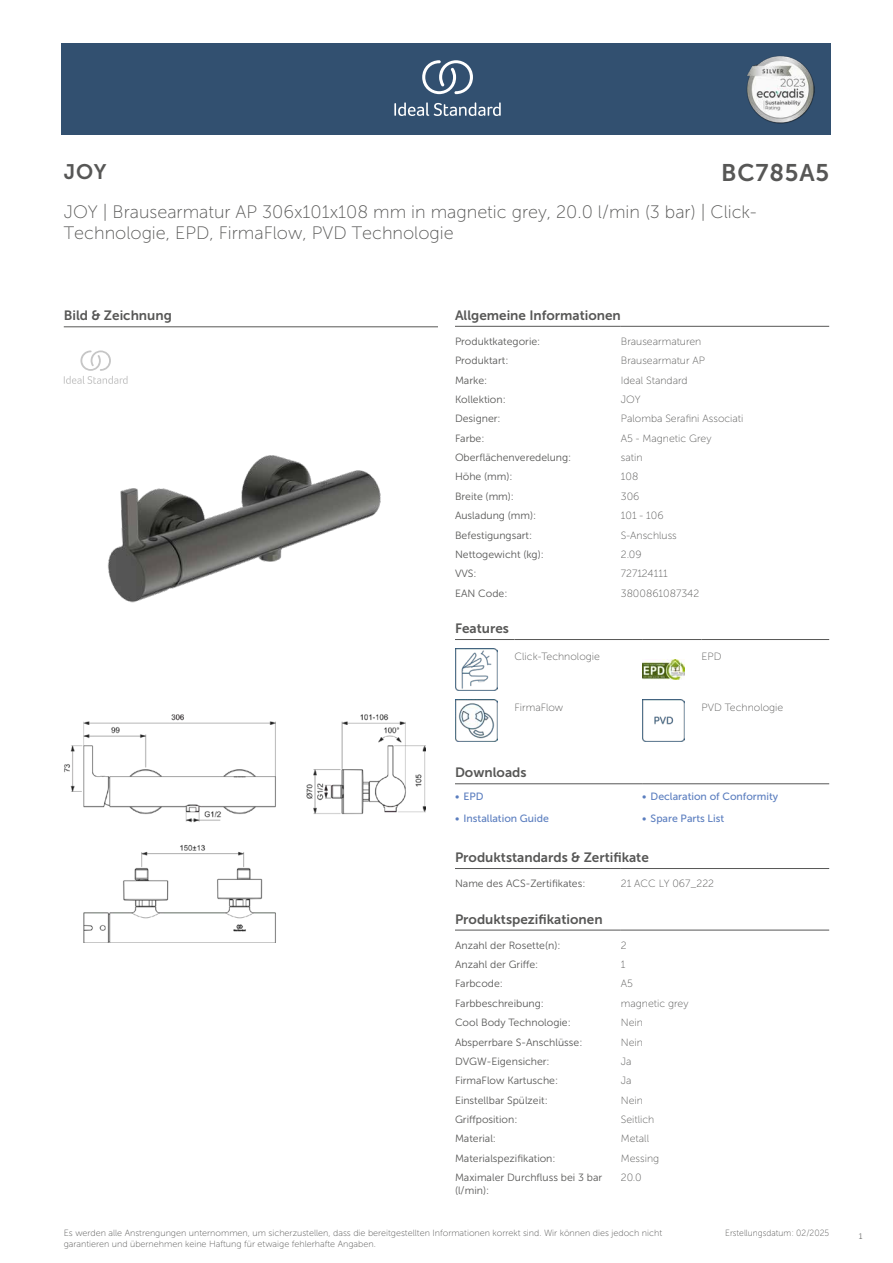
<style>
.page{position:relative;width:893px;height:1263px;background:#fff}
.page>*{position:absolute;margin:0;border:0;box-sizing:border-box;transform-origin:0 0}
.t1{font:24px "Museo Sans 700";letter-spacing:.035em;color:#575756}
.t2{font:21px "Museo Sans 700";color:#575756}
.t3{font:18px/21.6px "Museo Sans 100";color:#575756}
.t4{font:13.5px "Museo Sans 700";color:#575756}
.t5{font:10.5px/12.6px "Museo Sans 300";color:#575756}
.t6{font:10.5px "Museo Sans 100";color:#575756}
.t7{font:10.5px "Museo Sans 500";color:#5b7ebf}
.t8{font:9px/10.8px "Museo Sans 100";color:#575756}
.t9{font:9px "Museo Sans 100";color:#575756;scale:.95 1}
.t10{font:300 9px "Calibri";color:#575756;scale:.95 1}
</style>
<div class="page">
<div style="left:62px;top:43px;width:769px;height:91px;background:#325070"></div>
<hr style="left:455px;top:326px;width:166px;height:1px;background:#575756">
<hr style="left:621px;top:326px;width:208px;height:1px;background:#575756">
<hr style="left:455px;top:639px;width:59px;height:1px;background:#575756">
<hr style="left:514px;top:639px;width:128px;height:1px;background:#575756">
<hr style="left:642px;top:639px;width:60px;height:1px;background:#575756">
<hr style="left:702px;top:639px;width:127px;height:1px;background:#575756">
<img style="left:455px;top:648px;width:42px;height:43px">
<img style="left:642px;top:659px;width:43px;height:21px">
<img style="left:455px;top:699px;width:42px;height:43px">
<img style="left:642px;top:699px;width:43px;height:43px">
<hr style="left:455px;top:783px;width:187px;height:1px;background:#575756">
<hr style="left:642px;top:783px;width:187px;height:1px;background:#575756">
<hr style="left:455px;top:868px;width:166px;height:1px;background:#575756">
<hr style="left:621px;top:868px;width:208px;height:1px;background:#575756">
<hr style="left:455px;top:930px;width:166px;height:1px;background:#575756">
<hr style="left:621px;top:930px;width:208px;height:1px;background:#575756">
<img style="left:64px;top:714px;width:361px;height:228px">
<hr style="left:64px;top:327px;width:374px;height:1px;background:#575756">
<svg style="left:64px;top:350px;width:64px;height:34px"></svg>
<img style="left:107px;top:455px;width:274px;height:148px">
<svg style="left:394px;top:102px;width:107px;height:14px"></svg>
<svg style="left:422px;top:60px;width:51px;height:34px"></svg>
<img style="left:746px;top:56px;width:68px;height:67px">
<h2 class="t2" style="left:64px;top:160px;width:44px">JOY</h2>
<h1 class="t1" style="left:721px;top:160px;width:109px">BC785A5</h1>
<h3 class="t3" style="left:64px;top:201px;width:694px">JOY | Brausearmatur AP 306x101x108 mm in magnetic grey, 20.0 l/min (3 bar) | Click-<br>Technologie, EPD, FirmaFlow, PVD Technologie</h3>
<p class="t4" style="left:64px;top:308px;width:110px">Bild &amp; Zeichnung</p>
<p class="t4" style="left:455px;top:308px;width:167px">Allgemeine Informationen</p>
<p class="t5" style="left:455px;top:335px;width:87px">Produktkategorie:</p>
<p class="t6" style="left:621px;top:336px;width:82px">Brausearmaturen</p>
<p class="t5" style="left:455px;top:354px;width:55px">Produktart:</p>
<p class="t6" style="left:621px;top:355px;width:86px">Brausearmatur AP</p>
<p class="t5" style="left:455px;top:374px;width:34px">Marke:</p>
<p class="t6" style="left:621px;top:374px;width:68px">Ideal Standard</p>
<p class="t5" style="left:455px;top:393px;width:52px">Kollektion:</p>
<p class="t6" style="left:621px;top:394px;width:21px">JOY</p>
<p class="t5" style="left:455px;top:413px;width:47px">Designer:</p>
<p class="t6" style="left:621px;top:413px;width:124px">Palomba Serafini Associati</p>
<p class="t5" style="left:455px;top:432px;width:31px">Farbe:</p>
<p class="t6" style="left:621px;top:433px;width:92px">A5 - Magnetic Grey</p>
<p class="t5" style="left:455px;top:451px;width:118px">Oberflächenveredelung:</p>
<p class="t6" style="left:621px;top:452px;width:23px">satin</p>
<p class="t5" style="left:455px;top:471px;width:59px">Höhe (mm):</p>
<p class="t6" style="left:621px;top:471px;width:19px">108</p>
<p class="t5" style="left:455px;top:490px;width:61px">Breite (mm):</p>
<p class="t6" style="left:621px;top:491px;width:20px">306</p>
<p class="t5" style="left:455px;top:509px;width:83px">Ausladung (mm):</p>
<p class="t6" style="left:621px;top:510px;width:44px">101 - 106</p>
<p class="t5" style="left:455px;top:529px;width:79px">Befestigungsart:</p>
<p class="t6" style="left:621px;top:529px;width:58px">S-Anschluss</p>
<p class="t5" style="left:455px;top:548px;width:90px">Nettogewicht (kg):</p>
<p class="t6" style="left:621px;top:549px;width:22px">2.09</p>
<p class="t5" style="left:455px;top:567px;width:23px">VVS:</p>
<p class="t6" style="left:621px;top:568px;width:48px">727124111</p>
<p class="t5" style="left:455px;top:587px;width:54px">EAN Code:</p>
<p class="t6" style="left:621px;top:587px;width:80px">3800861087342</p>
<p class="t4" style="left:455px;top:621px;width:55px">Features</p>
<p class="t6" style="left:514px;top:651px;width:87px">Click-Technologie</p>
<p class="t6" style="left:702px;top:651px;width:21px">EPD</p>
<p class="t6" style="left:514px;top:702px;width:50px">FirmaFlow</p>
<p class="t6" style="left:702px;top:702px;width:83px">PVD Technologie</p>
<p class="t4" style="left:455px;top:765px;width:73px">Downloads</p>
<p class="t7" style="left:455px;top:791px;width:30px">• EPD</p>
<p class="t7" style="left:642px;top:791px;width:138px">• Declaration of Conformity</p>
<p class="t7" style="left:455px;top:812px;width:95px">• Installation Guide</p>
<p class="t7" style="left:642px;top:812px;width:84px">• Spare Parts List</p>
<p class="t4" style="left:455px;top:850px;width:195px">Produktstandards &amp; Zertifikate</p>
<p class="t5" style="left:455px;top:877px;width:132px">Name des ACS-Zertifikates:</p>
<p class="t6" style="left:621px;top:878px;width:95px">21 ACC LY 067_222</p>
<p class="t4" style="left:455px;top:911px;width:149px">Produktspezifikationen</p>
<p class="t5" style="left:455px;top:939px;width:107px">Anzahl der Rosette(n):</p>
<p class="t6" style="left:621px;top:939px;width:7px">2</p>
<p class="t5" style="left:455px;top:958px;width:85px">Anzahl der Griffe:</p>
<p class="t6" style="left:621px;top:959px;width:6px">1</p>
<p class="t5" style="left:455px;top:978px;width:49px">Farbcode:</p>
<p class="t6" style="left:621px;top:978px;width:14px">A5</p>
<p class="t5" style="left:455px;top:997px;width:90px">Farbbeschreibung:</p>
<p class="t6" style="left:621px;top:998px;width:69px">magnetic grey</p>
<p class="t5" style="left:455px;top:1016px;width:117px">Cool Body Technologie:</p>
<p class="t6" style="left:621px;top:1017px;width:24px">Nein</p>
<p class="t5" style="left:455px;top:1036px;width:129px">Absperrbare S-Anschlüsse:</p>
<p class="t6" style="left:621px;top:1036px;width:24px">Nein</p>
<p class="t5" style="left:455px;top:1055px;width:96px">DVGW-Eigensicher:</p>
<p class="t6" style="left:621px;top:1056px;width:12px">Ja</p>
<p class="t5" style="left:455px;top:1074px;width:105px">FirmaFlow Kartusche:</p>
<p class="t6" style="left:621px;top:1075px;width:12px">Ja</p>
<p class="t5" style="left:455px;top:1094px;width:94px">Einstellbar Spülzeit:</p>
<p class="t6" style="left:621px;top:1094px;width:24px">Nein</p>
<p class="t5" style="left:455px;top:1113px;width:64px">Griffposition:</p>
<p class="t6" style="left:621px;top:1114px;width:35px">Seitlich</p>
<p class="t5" style="left:455px;top:1132px;width:43px">Material:</p>
<p class="t6" style="left:621px;top:1133px;width:30px">Metall</p>
<p class="t5" style="left:455px;top:1152px;width:102px">Materialspezifikation:</p>
<p class="t6" style="left:621px;top:1152px;width:40px">Messing</p>
<p class="t5" style="left:455px;top:1171px;width:149px">Maximaler Durchfluss bei 3 bar (l/min):</p>
<p class="t6" style="left:621px;top:1172px;width:22px">20.0</p>
<p class="t8" style="left:64px;top:1227px;width:600px">Es werden alle Anstrengungen unternommen, um sicherzustellen, dass die bereitgestellten Informationen korrekt sind. Wir können dies jedoch nicht garantieren und übernehmen keine Haftung für etwaige fehlerhafte Angaben.</p>
<p class="t9" style="left:725px;top:1228px;width:111px">Erstellungsdatum: 02/2025</p>
<p class="t10" style="left:858px;top:1230px;width:6px">1</p>
</div>
